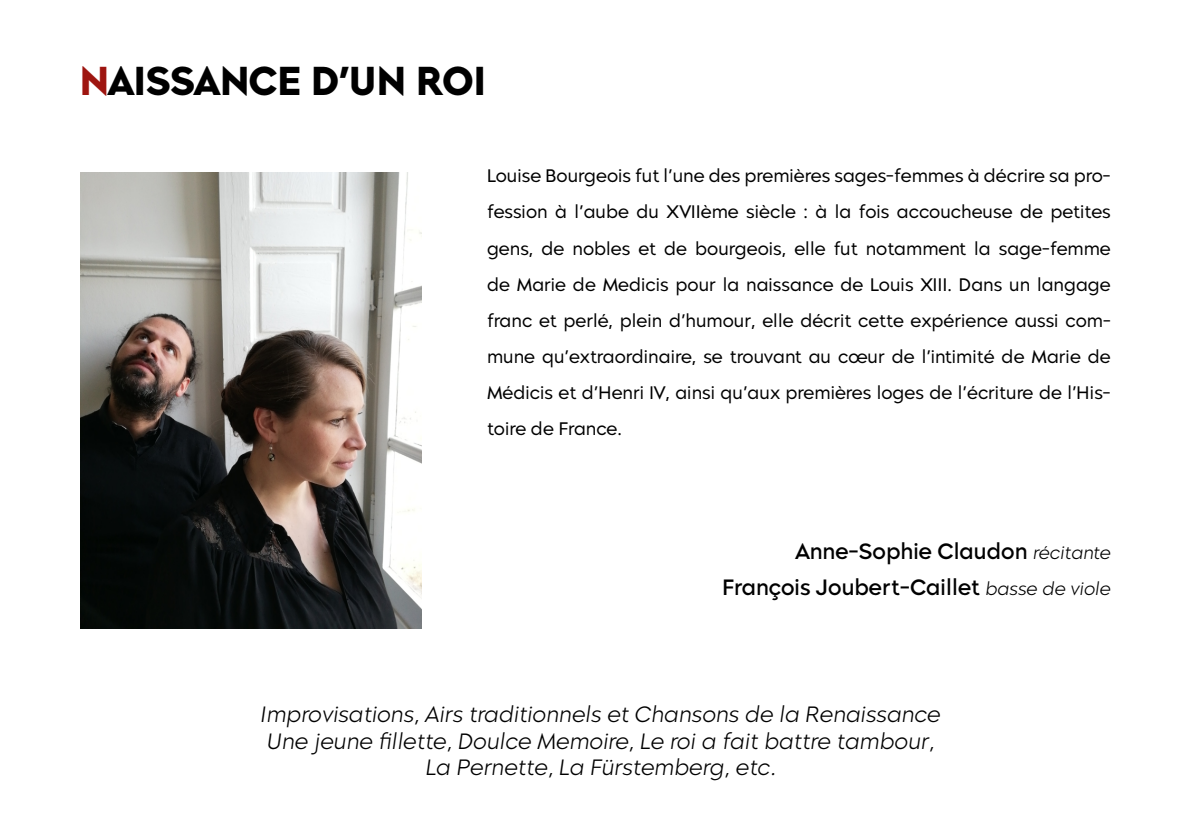
<style>
.page{position:relative;width:1191px;height:840px;background:#fff}
.page>*{position:absolute;margin:0;border:0;box-sizing:border-box;transform-origin:0 0}
.t1{font:700 40px "Morn";color:#000}
.t2{font:italic 300 22px/26.4px "Morn";color:#000;text-align:center}
.t3{font:500 22px/36px "Morn";color:#000;text-align:right}
.t4{font:18px/36px "Morn";color:#000;text-align:justify}
.s1{color:#9e1510}
.s2{font-weight:300;font-style:italic;font-size:18px}
</style>
<div class="page">
<img style="left:80px;top:173px;width:341px;height:454px">
<h1 class="t1" style="left:80px;top:57px;width:408px"><span class="s1">N</span>AISSANCE D’UN ROI</h1>
<p class="t4" style="left:487px;top:158px;width:625px">Louise Bourgeois fut l’une des premières sages-femmes à décrire sa pro&shy;fession à l’aube du XVIIème siècle : à la fois accoucheuse de petites gens, de nobles et de bourgeois, elle fut notamment la sage-femme de Marie de Medicis pour la naissance de Louis XIII. Dans un langage franc et perlé, plein d’humour, elle décrit cette expérience aussi com&shy;mune qu’extraordinaire, se trouvant au cœur de l’intimité de Marie de Médicis et d’Henri IV, ainsi qu’aux premières loges de l’écriture de l’His&shy;toire de France.</p>
<p class="t3" style="left:722px;top:533px;width:390px">Anne-Sophie Claudon <span class="s2">récitante<br></span>François Joubert-Caillet <span class="s2">basse de viole</span></p>
<p class="t2" style="left:261px;top:701px;width:681px">Improvisations, Airs traditionnels et Chansons de la Renaissance<br>Une jeune fillette, Doulce Memoire, Le roi a fait battre tambour,<br>La Pernette, La Fürstemberg, etc.</p>
</div>
